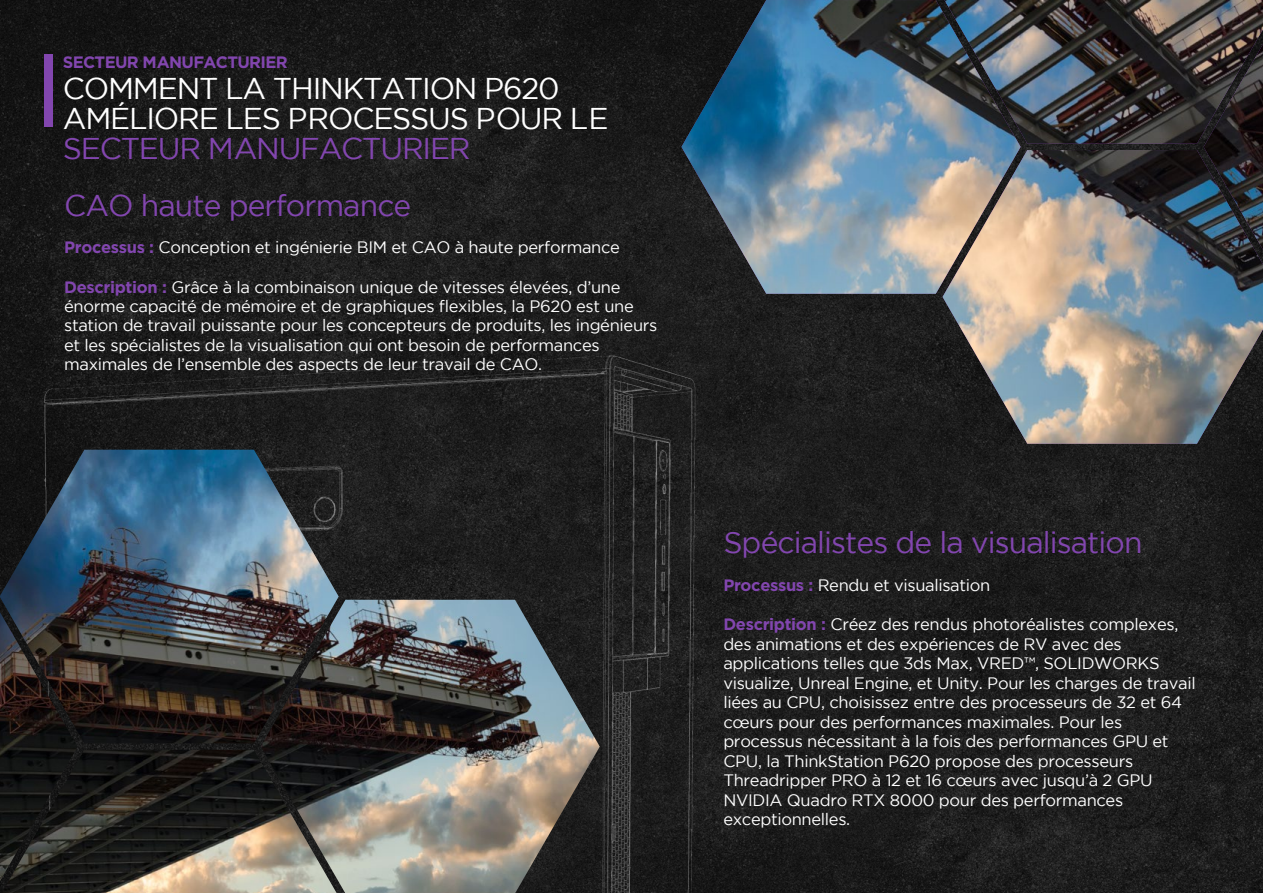
<style>
.page{position:relative;width:1263px;height:893px;background:#fff}
.page>*{position:absolute;margin:0;border:0;box-sizing:border-box;transform-origin:0 0}
.t1{font:30px/57px "Gotham";letter-spacing:-.03em;color:#8246af}
.t2{font:30px/30px "Gotham";letter-spacing:-.04em;color:#fff}
.t3{font:16.5px/19.5px "Gotham";letter-spacing:-.02em;color:#fff}
.t4{font:700 16.5px "Gotham";letter-spacing:-.04em;color:#8246af}
.s1{font-weight:700;color:#8246af}
</style>
<div class="page">
<img style="left:0;top:0;width:1263px;height:893px">
<img style="left:681px;top:0;width:582px;height:444px">
<img style="left:0;top:325px;width:727px;height:568px">
<img style="left:0;top:450px;width:600px;height:443px">
<div style="left:45px;top:55px;width:8px;height:72px;background:#8246af"></div>
<p class="t4" style="left:63px;top:53px;width:226px">SECTEUR MANUFACTURIER</p>
<h1 class="t2" style="left:63px;top:73px;width:547px">COMMENT LA THINKTATION P620<br>AMÉLIORE LES PROCESSUS POUR LE</h1>
<h1 class="t1" style="left:63px;top:119px;width:409px">SECTEUR MANUFACTURIER<br>CAO haute performance</h1>
<p class="t3" style="left:64px;top:237px;width:557px"><span class="s1">Processus :</span> Conception et ingénierie BIM et CAO à haute performance</p>
<p class="t3" style="left:64px;top:277px;width:595px"><span class="s1">Description :</span> Grâce à la combinaison unique de vitesses élevées, d’une énorme capacité de mémoire et de graphiques flexibles, la P620 est une station de travail puissante pour les concepteurs de produits, les ingénieurs et les spécialistes de la visualisation qui ont besoin de performances maximales de l’ensemble des aspects de leur travail de CAO.</p>
<h1 class="t1" style="left:723px;top:514px;width:421px">Spécialistes de la visualisation</h1>
<p class="t3" style="left:723px;top:575px;width:268px"><span class="s1">Processus :</span> Rendu et visualisation</p>
<p class="t3" style="left:723px;top:614px;width:474px"><span class="s1">Description :</span> Créez des rendus photoréalistes complexes, des animations et des expériences de RV avec des applications telles que 3ds Max, VRED™, SOLIDWORKS visualize, Unreal Engine, et Unity. Pour les charges de travail liées au CPU, choisissez entre des processeurs de 32 et 64 cœurs pour des performances maximales. Pour les processus nécessitant à la fois des performances GPU et CPU, la ThinkStation P620 propose des processeurs Threadripper PRO à 12 et 16 cœurs avec jusqu’à 2 GPU NVIDIA Quadro RTX 8000 pour des performances exceptionnelles.</p>
</div>
